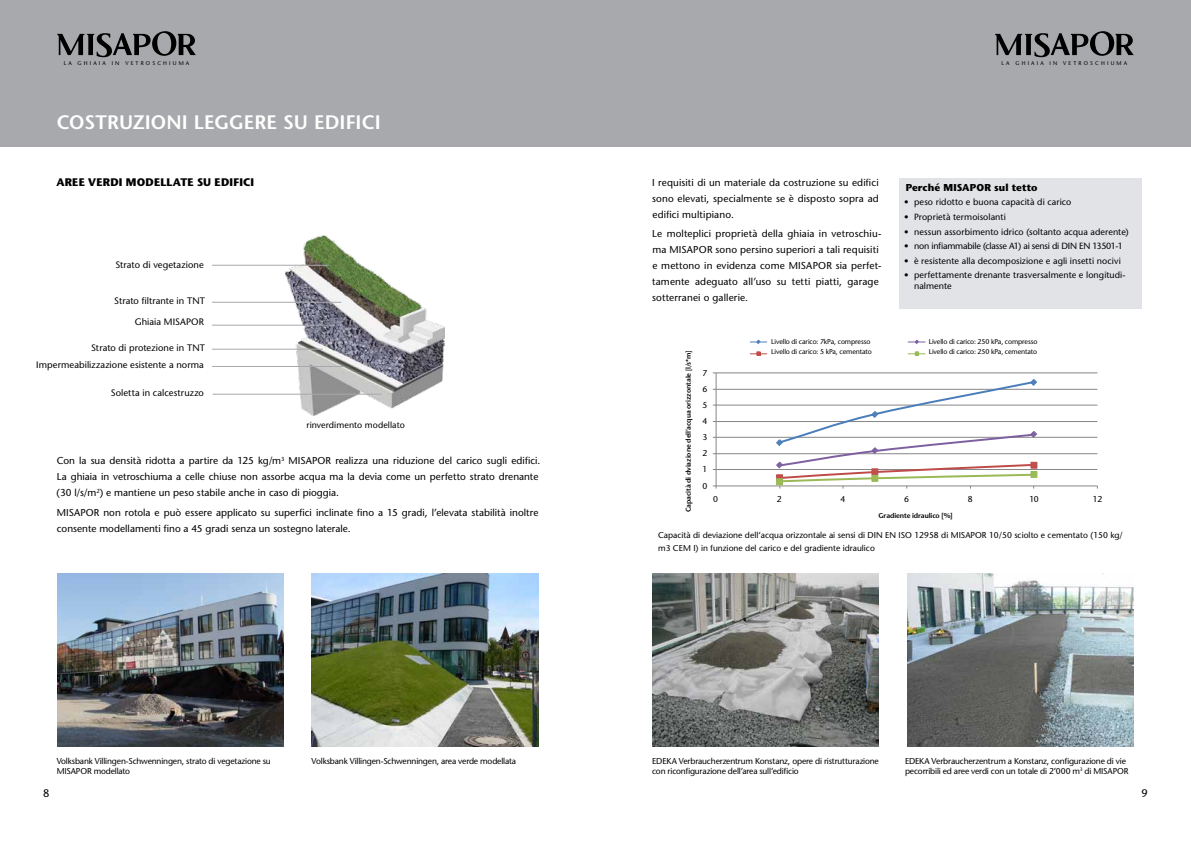
<style>
.page{position:relative;width:1191px;height:842px;background:#fff}
.page>*{position:absolute;margin:0;border:0;box-sizing:border-box;transform-origin:0 0}
.t1{font:600 19.5px "Stone Sans";color:#fff}
.t2{font:700 11px "Stone Sans";letter-spacing:.015em;color:#000}
.t3{font:11px "Stone Sans";color:#000}
.t4{font:10px/16px "Stone Sans";letter-spacing:.005em;color:#000}
.t5{font:700 10px "Stone Sans";letter-spacing:.005em;color:#000}
.t6{font:9.4px/20.5px "Stone Sans";letter-spacing:.005em;color:#000;text-align:right}
.t7{font:9px/11px "Stone Sans";letter-spacing:.005em;color:#000}
.t8{font:9px "Stone Sans";letter-spacing:-.025em;color:#000}
.t9{font:8.8px "Stone Sans";letter-spacing:.005em;color:#000}
.t10{font:8.5px/10px "Stone Sans";letter-spacing:-.015em;color:#000}
.t11{font:7.9px "Stone Sans";color:#000}
.t12{font:7.2px "Stone Sans";letter-spacing:.01em;color:#000}
.t13{font:7.2px "Stone Sans";letter-spacing:-.02em;color:#000}
.t14{font:7px/10px "Stone Sans";letter-spacing:-.01em;color:#000}
.t15{font:600 7px "Stone Sans";letter-spacing:-.005em;color:#000}
.t16{font:5.5px "Stone Sans";letter-spacing:.395em;color:#000}
.s1{font-weight:400}
</style>
<div class="page">
<div style="left:0;top:0;width:1191px;height:147px;background:#a7a9ac"></div>
<svg style="left:57px;top:31px;width:139px;height:26px"></svg>
<svg style="left:995px;top:31px;width:138px;height:26px"></svg>
<svg style="left:712px;top:339px;width:386px;height:150px"></svg>
<div style="left:899px;top:178px;width:242px;height:131px;background:#e1e3e6"></div>
<div style="left:768px;top:338px;width:122px;height:21px;background:#fff"></div>
<div style="left:925px;top:339px;width:127px;height:21px;background:#fff"></div>
<img style="left:285px;top:235px;width:159px;height:180px">
<hr style="left:212px;top:265px;width:117px;height:1px;background:#a7a9ac">
<hr style="left:212px;top:302px;width:129px;height:1px;background:#a7a9ac">
<hr style="left:212px;top:325px;width:121px;height:1px;background:#a7a9ac">
<hr style="left:212px;top:349px;width:111px;height:1px;background:#a7a9ac">
<hr style="left:212px;top:366px;width:132px;height:1px;background:#a7a9ac">
<hr style="left:213px;top:394px;width:169px;height:1px;background:#a7a9ac">
<img style="left:57px;top:574px;width:227px;height:173px">
<img style="left:311px;top:574px;width:227px;height:173px">
<img style="left:652px;top:574px;width:227px;height:173px">
<img style="left:907px;top:574px;width:226px;height:173px">
<p class="t16" style="left:64px;top:60px;width:127px">LA GHIAIA IN VETROSCHIUMA</p>
<p class="t16" style="left:1001px;top:60px;width:127px">LA GHIAIA IN VETROSCHIUMA</p>
<h1 class="t1" style="left:57px;top:110px;width:14px">COS</h1>
<h1 class="t1" style="left:95px;top:110px;width:36px">TRUZIONI</h1>
<h1 class="t1" style="left:194px;top:110px;width:13px">LEGGE</h1>
<h1 class="t1" style="left:254px;top:110px;width:70px">RESU EDIFICI</h1>
<p class="t2" style="left:56px;top:176px;width:199px">AREE VERDI MODELLATE SU EDIFICI</p>
<p class="t6" style="left:115px;top:254px;width:90px">Strato di vegetazione</p>
<p class="t6" style="left:114px;top:291px;width:92px">Strato filtrante in TNT<br>Ghiaia MISAPOR</p>
<p class="t6" style="left:36px;top:339px;width:170px;line-height:16.8px">Strato di protezione in TNT<br>Impermeabilizzazione esistente a norma</p>
<p class="t6" style="left:111px;top:382px;width:95px">Soletta in calcestruzzo</p>
<p class="t9" style="left:306px;top:420px;width:100px">rinverdimento modellato</p>
<p class="t4" style="left:57px;top:453px;width:485px">Con la sua densità ridotta a partire da 125 kg/m<sup>3</sup> MISAPOR realizza una riduzione del carico sugli edifici.<br>La ghiaia in vetroschiuma a celle chiuse non assorbe acqua ma la devia come un perfetto strato drenante (30 l/s/m<sup>2</sup>) e mantiene un peso stabile anche in caso di pioggia.</p>
<p class="t4" style="left:57px;top:504px;width:483px">MISAPOR non rotola e può essere applicato su superfici inclinate fino a 15 gradi, l’elevata stabilità inoltre consente modellamenti fino a 45 gradi senza un sostegno laterale.</p>
<p class="t10" style="left:57px;top:756px;width:215px">Volksbank Villingen-Schwenningen, strato di vegetazione su<br>MISAPOR modellato</p>
<p class="t10" style="left:312px;top:756px;width:206px">Volksbank Villingen-Schwenningen, area verde modellata</p>
<p class="t4" style="left:652px;top:174px;width:228px;text-align:justify">I requisiti di un materiale da costruzione su edifici sono elevati, specialmente se è disposto sopra ad edifici multipiano.</p>
<p class="t4" style="left:652px;top:226px;width:231px">Le molteplici proprietà della ghiaia in vetroschiu&shy;ma MISAPOR sono persino superiori a tali requisiti e mettono in evidenza come MISAPOR sia perfet&shy;tamente adeguato all’uso su tetti piatti, garage sotterranei o gallerie.</p>
<p class="t5" style="left:905px;top:181px;width:133px">Perché MISAPOR sul tetto</p>
<p class="t7" style="left:904px;top:197px;width:169px">• peso ridotto e buona capacità di carico</p>
<p class="t7" style="left:904px;top:211px;width:103px">• Proprietà termoisolanti</p>
<p class="t7" style="left:904px;top:226px;width:226px">• nessun assorbimento idrico (soltanto acqua aderente)</p>
<p class="t8" style="left:904px;top:240px;width:220px">• non infiammabile (classe A1) ai sensi di DIN EN 13501-1</p>
<p class="t7" style="left:904px;top:255px;width:218px">• è resistente alla decomposizione e agli insetti nocivi</p>
<p class="t7" style="left:914px;top:269px;width:213px;text-indent:-10px">• perfettamente drenante trasversalmente e longitudi&shy;nalmente</p>
<p class="t12" style="left:768px;top:337px;width:85px">Laststufe: 7 kPa, verdichtet</p>
<p class="t13" style="left:927px;top:337px;width:93px">Laststufe: 250 kPa, verdichtet</p>
<p class="t12" style="left:768px;top:349px;width:110px">Laststufe: 5 kPa, zementgebunden</p>
<p class="t12" style="left:927px;top:349px;width:118px">Laststufe: 250 kPa, zementgebunden</p>
<p class="t14" style="left:771px;top:336px;width:102px">Livello di carico: 7kPa, compresso<br>Livello di carico: 5 kPa, cementato</p>
<p class="t14" style="left:928px;top:337px;width:110px">Livello di carico: 250 kPa, compresso<br>Livello di carico: 250 kPa, cementato</p>
<p class="t15" style="left:684px;top:512px;width:163px;rotate:-90deg">Capacità di dviazione dell’acqua orizzontale <span class="s1">[</span>l/s*m<span class="s1">]</span></p>
<p class="t11" style="left:686px;top:508px;width:149px;rotate:-90deg">Wasserableitvermögen horizontal [l/s.m]</p>
<p class="t10" style="left:702px;top:368px;width:6px">7</p>
<p class="t10" style="left:702px;top:384px;width:6px">6</p>
<p class="t10" style="left:702px;top:400px;width:6px">5</p>
<p class="t10" style="left:702px;top:416px;width:6px">4</p>
<p class="t10" style="left:702px;top:432px;width:6px">3</p>
<p class="t10" style="left:702px;top:448px;width:6px">2</p>
<p class="t10" style="left:702px;top:464px;width:6px">1</p>
<p class="t10" style="left:702px;top:480px;width:6px">0</p>
<p class="t10" style="left:713px;top:494px;width:6px">0</p>
<p class="t10" style="left:777px;top:494px;width:6px">2</p>
<p class="t10" style="left:840px;top:494px;width:6px">4</p>
<p class="t10" style="left:904px;top:494px;width:6px">6</p>
<p class="t10" style="left:967px;top:494px;width:6px">8</p>
<p class="t10" style="left:1029px;top:494px;width:11px">10</p>
<p class="t10" style="left:1093px;top:494px;width:11px">12</p>
<p class="t11" style="left:860px;top:509px;width:104px">hydraulischer Gradient i [%]</p>
<p class="t15" style="left:878px;top:511px;width:76px">Gradiente idraulico [%]</p>
<p class="t10" style="left:658px;top:528px;width:466px;line-height:13px">Capacità di deviazione dell‘acqua orizzontale ai sensi di DIN EN ISO 12958 di MISAPOR 10/50 sciolto e cementato (150 kg/ m3 CEM I) in funzione del carico e del gradiente idraulico</p>
<p class="t10" style="left:652px;top:756px;width:228px;text-indent:27px">Verbraucherzentrum Konstanz, opere di ristrutturazione con riconfigurazione dell’area sull’edificio</p>
<p class="t10" style="left:905px;top:756px;width:11px">Edeka</p>
<p class="t10" style="left:905px;top:756px;width:225px;text-align:right">Verbraucherzentrum a Konstanz, configurazione di vie pecorribili ed aree verdi con un totale di 2’000 m<sup>3</sup> di MISAPOR</p>
<p class="t10" style="left:652px;top:756px;width:11px">Edeka</p>
<p class="t3" style="left:43px;top:786px;width:8px">8</p>
<p class="t3" style="left:1141px;top:786px;width:8px">9</p>
</div>
